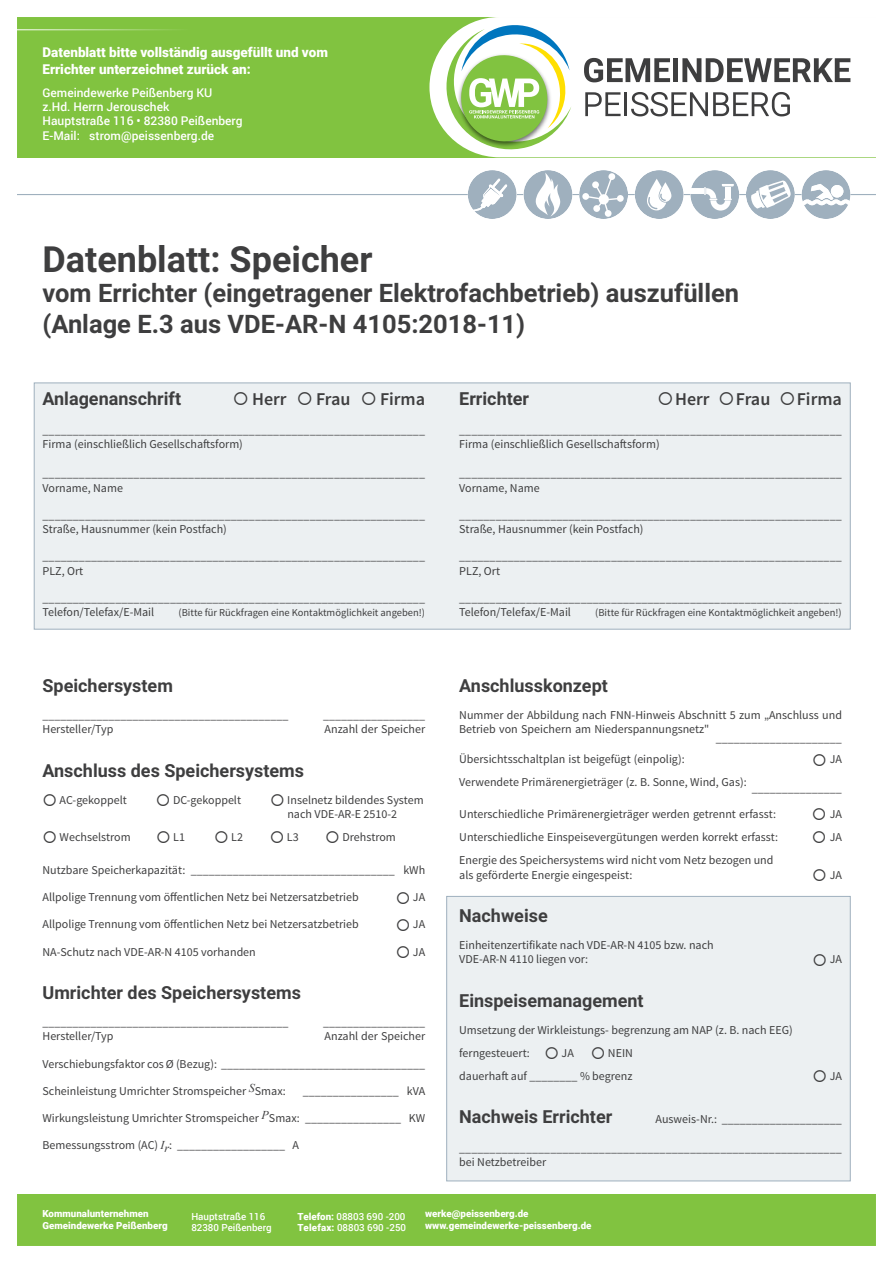
<style>
.page{position:relative;width:893px;height:1263px;background:#fff}
.page>*{position:absolute;margin:0;border:0;box-sizing:border-box;transform-origin:0 0}
.t1{font:700 36px "Roboto";color:#3e3e3f}
.t2{font:700 25.5px/30.6px "Roboto";color:#3e3e3f}
.t3{font:700 18px "Roboto";color:#3e3e3f}
.t4{font:600 18px "Source Sans Pro";color:#3e3e3f}
.t5{font:900 13.5px/16.2px "Roboto";color:#fff}
.t6{font:12px/14.4px "Source Sans Pro";color:#3e3e3f}
.t7{font:500 12px/14.4px "Roboto";color:#fff}
.t8{font:10.5px "Source Sans Pro";color:#3e3e3f}
.t9{font:900 9.75px/11.7px "Roboto";color:#fff}
.t10{font:500 9.75px/11.7px "Roboto";color:#fff}
.s1{font-family:"Times New Roman";font-style:italic}
.s2{font-weight:900}
</style>
<div class="page">
<div style="left:34px;top:383px;width:816px;height:246px;background:#ecf0f2;border:1px solid #9fb0be"></div>
<div style="left:446px;top:896px;width:404px;height:285px;background:#ecf0f2;border:1px solid #9fb0be"></div>
<div style="left:0;top:1195px;width:893px;height:68px;background:#81c340"></div>
<div style="left:0;top:0;width:893px;height:157px;background:#81c340"></div>
<hr style="left:0;top:194px;width:893px;height:1px;background:#9fb0be">
<div style="left:579px;top:170px;width:49px;height:49px;background:#9fb0be;border-radius:50%"></div>
<svg style="left:582px;top:173px;width:42px;height:44px"></svg>
<div style="left:523px;top:170px;width:49px;height:49px;background:#9fb0be;border-radius:50%"></div>
<svg style="left:536px;top:173px;width:24px;height:44px"></svg>
<svg style="left:468px;top:170px;width:49px;height:49px"></svg>
<div style="left:635px;top:170px;width:49px;height:49px;background:#9fb0be;border-radius:50%"></div>
<svg style="left:647px;top:179px;width:24px;height:31px"></svg>
<svg style="left:690px;top:170px;width:49px;height:49px"></svg>
<div style="left:746px;top:170px;width:49px;height:49px;background:#9fb0be;border-radius:50%"></div>
<svg style="left:750px;top:180px;width:41px;height:29px"></svg>
<svg style="left:801px;top:170px;width:49px;height:49px"></svg>
<div style="left:429px;top:18px;width:446px;height:139px;background:#fff"></div>
<svg style="left:446px;top:25px;width:125px;height:125px"></svg>
<svg style="left:584px;top:58px;width:86px;height:24px"></svg>
<div style="left:673px;top:58px;width:5px;height:24px;background:#3e3e3f"></div>
<svg style="left:682px;top:58px;width:168px;height:24px"></svg>
<svg style="left:585px;top:92px;width:36px;height:24px"></svg>
<hr style="left:624px;top:92px;width:3px;height:24px;background:#3e3e3f">
<svg style="left:631px;top:92px;width:159px;height:24px"></svg>
<hr style="left:0;top:29px;width:191px;height:1px;background:#fff">
<div style="left:0;top:0;width:893px;height:1263px;border:17px solid #fff"></div>
<p class="t5" style="left:43px;top:44px;width:287px">Datenblatt bitte vollständig ausgefüllt und vom<br>Errichter unterzeichnet zurück an:</p>
<p class="t7" style="left:43px;top:85px;width:202px">Gemeindewerke Peißenberg KU z.Hd. Herrn Jerouschek<br>Hauptstraße 116 • 82380 Peißenberg<br>E-Mail: strom@peissenberg.de</p>
<h1 class="t1" style="left:43px;top:233px;width:332px">Datenblatt: Speicher</h1>
<h2 class="t2" style="left:43px;top:277px;width:698px">vom Errichter (eingetragener Elektrofachbetrieb) auszufüllen (Anlage E.3 aus VDE-AR-N 4105:2018-11)</h2>
<h3 class="t3" style="left:43px;top:386px;width:140px">Anlagenanschrift</h3>
<h3 class="t4" style="left:233px;top:388px;width:194px">○ Herr ○ Frau ○ Firma</h3>
<p class="t6" style="left:43px;top:423px;width:384px">_______________________________________________________________<br>Firma (einschließlich Gesellschaftsform)</p>
<p class="t6" style="left:43px;top:466px;width:384px">_______________________________________________________________<br>Vorname, Name</p>
<p class="t6" style="left:43px;top:508px;width:384px">_______________________________________________________________<br>Straße, Hausnummer (kein Postfach)</p>
<p class="t6" style="left:43px;top:549px;width:384px">_______________________________________________________________<br>PLZ, Ort</p>
<p class="t6" style="left:43px;top:591px;width:384px">_______________________________________________________________<br>Telefon/Telefax/E-Mail</p>
<p class="t8" style="left:179px;top:606px;width:248px">(Bitte für Rückfragen eine Kontaktmöglichkeit angeben!)</p>
<h3 class="t3" style="left:43px;top:673px;width:132px">Speichersystem</h3>
<p class="t6" style="left:43px;top:708px;width:247px">_________________________________________</p>
<p class="t6" style="left:323px;top:708px;width:103px">_________________</p>
<p class="t6" style="left:43px;top:722px;width:73px">Hersteller/Typ</p>
<p class="t6" style="left:325px;top:722px;width:102px">Anzahl der Speicher</p>
<h3 class="t3" style="left:43px;top:757px;width:263px">Anschluss des Speichersystems</h3>
<p class="t6" style="left:43px;top:793px;width:86px">○ AC-gekoppelt</p>
<p class="t6" style="left:156px;top:793px;width:87px">○ DC-gekoppelt</p>
<p class="t6" style="left:287px;top:793px;width:138px;text-indent:-17px">○ Inselnetz bildendes System nach VDE-AR-E 2510-2</p>
<p class="t6" style="left:43px;top:830px;width:90px">○ Wechselstrom</p>
<p class="t6" style="left:156px;top:830px;width:30px">○ L1</p>
<p class="t6" style="left:214px;top:830px;width:30px">○ L2</p>
<p class="t6" style="left:270px;top:830px;width:30px">○ L3</p>
<p class="t6" style="left:325px;top:830px;width:72px">○ Drehstrom</p>
<p class="t6" style="left:43px;top:863px;width:384px">Nutzbare Speicherkapazität: __________________________________ kWh</p>
<p class="t6" style="left:43px;top:890px;width:318px">Allpolige Trennung vom öffentlichen Netz bei Netzersatzbetrieb</p>
<p class="t6" style="left:396px;top:890px;width:31px">○ JA</p>
<p class="t6" style="left:43px;top:917px;width:318px">Allpolige Trennung vom öffentlichen Netz bei Netzersatzbetrieb</p>
<p class="t6" style="left:396px;top:917px;width:31px">○ JA</p>
<p class="t6" style="left:43px;top:944px;width:215px">NA-Schutz nach VDE-AR-N 4105 vorhanden</p>
<p class="t6" style="left:396px;top:944px;width:31px">○ JA</p>
<h3 class="t3" style="left:43px;top:980px;width:260px">Umrichter des Speichersystems</h3>
<p class="t6" style="left:43px;top:1015px;width:247px">_________________________________________</p>
<p class="t6" style="left:323px;top:1015px;width:103px">_________________</p>
<p class="t6" style="left:43px;top:1029px;width:73px">Hersteller/Typ</p>
<p class="t6" style="left:325px;top:1029px;width:102px">Anzahl der Speicher</p>
<p class="t6" style="left:43px;top:1056px;width:384px">Verschiebungsfaktor cos Ø (Bezug): __________________________________</p>
<p class="t6" style="left:43px;top:1084px;width:245px">Scheinleistung Umrichter Stromspeicher <sup>S</sup>Smax:</p>
<p class="t6" style="left:303px;top:1084px;width:124px">________________ kVA</p>
<p class="t6" style="left:43px;top:1111px;width:384px">Wirkungsleistung Umrichter Stromspeicher <sup>P</sup>Smax: ________________ KW</p>
<p class="t6" style="left:43px;top:1138px;width:258px">Bemessungsstrom (AC) <span class="s1">Ir</span>: __________________ A</p>
<h3 class="t3" style="left:459px;top:386px;width:71px">Errichter</h3>
<h3 class="t4" style="left:657px;top:388px;width:186px">○ Herr ○ Frau ○ Firma</h3>
<p class="t6" style="left:459px;top:423px;width:384px">_______________________________________________________________<br>Firma (einschließlich Gesellschaftsform)</p>
<p class="t6" style="left:459px;top:466px;width:384px">_______________________________________________________________<br>Vorname, Name</p>
<p class="t6" style="left:459px;top:508px;width:384px">_______________________________________________________________<br>Straße, Hausnummer (kein Postfach)</p>
<p class="t6" style="left:459px;top:549px;width:384px">_______________________________________________________________<br>PLZ, Ort</p>
<p class="t6" style="left:459px;top:591px;width:384px">_______________________________________________________________<br>Telefon/Telefax/E-Mail</p>
<p class="t8" style="left:595px;top:606px;width:248px">(Bitte für Rückfragen eine Kontaktmöglichkeit angeben!)</p>
<h3 class="t3" style="left:459px;top:673px;width:150px">Anschlusskonzept</h3>
<p class="t6" style="left:459px;top:708px;width:384px">Nummer der Abbildung nach FNN-Hinweis Abschnitt 5 zum „Anschluss und<br>Betrieb von Speichern am Niederspannungsnetz"</p>
<p class="t6" style="left:716px;top:731px;width:128px">_____________________</p>
<p class="t6" style="left:459px;top:752px;width:227px">Übersichtsschaltplan ist beigefügt (einpolig):</p>
<p class="t6" style="left:812px;top:752px;width:31px">○ JA</p>
<p class="t6" style="left:459px;top:775px;width:289px">Verwendete Primärenergieträger (z. B. Sonne, Wind, Gas):</p>
<p class="t6" style="left:459px;top:776px;width:384px;line-height:25.3px;text-indent:293px">_______________<br>Unterschiedliche Primärenergieträger werden getrennt erfasst:</p>
<p class="t6" style="left:812px;top:807px;width:32px">○ JA</p>
<p class="t6" style="left:459px;top:830px;width:320px">Unterschiedliche Einspeisevergütungen werden korrekt erfasst:</p>
<p class="t6" style="left:812px;top:830px;width:32px">○ JA</p>
<p class="t6" style="left:459px;top:852px;width:316px;line-height:15px">Energie des Speichersystems wird nicht vom Netz bezogen und als geförderte Energie eingespeist:</p>
<p class="t6" style="left:812px;top:868px;width:31px">○ JA</p>
<h3 class="t3" style="left:459px;top:903px;width:90px">Nachweise</h3>
<p class="t6" style="left:459px;top:938px;width:256px">Einheitenzertifikate nach VDE-AR-N 4105 bzw. nach<br>VDE-AR-N 4110 liegen vor:</p>
<h3 class="t3" style="left:459px;top:987px;width:186px">Einspeisemanagement</h3>
<p class="t6" style="left:459px;top:1018px;width:335px;line-height:23px">Umsetzung der Wirkleistungs- begrenzung am NAP (z. B. nach EEG) ferngesteuert: ○ JA ○ NEIN<br>dauerhaft auf ________ % begrenz</p>
<p class="t6" style="left:812px;top:952px;width:31px">○ JA</p>
<p class="t6" style="left:812px;top:1068px;width:31px">○ JA</p>
<h3 class="t3" style="left:459px;top:1104px;width:155px">Nachweis Errichter</h3>
<p class="t6" style="left:656px;top:1112px;width:188px">Ausweis-Nr.: ____________________</p>
<p class="t6" style="left:459px;top:1140px;width:384px">_______________________________________________________________ bei Netzbetreiber</p>
<p class="t9" style="left:43px;top:1207px;width:127px">Kommunalunternehmen<br>Gemeindewerke Peißenberg</p>
<p class="t10" style="left:191px;top:1210px;width:82px">Hauptstraße 116<br>82380 Peißenberg</p>
<p class="t10" style="left:298px;top:1210px;width:110px"><span class="s2">Telefon:</span> 08803 690 -200<br><span class="s2">Telefax:</span> 08803 690 -250</p>
<p class="t9" style="left:425px;top:1207px;width:168px">werke@peissenberg.de www.gemeindewerke-peissenberg.de</p>
</div>
